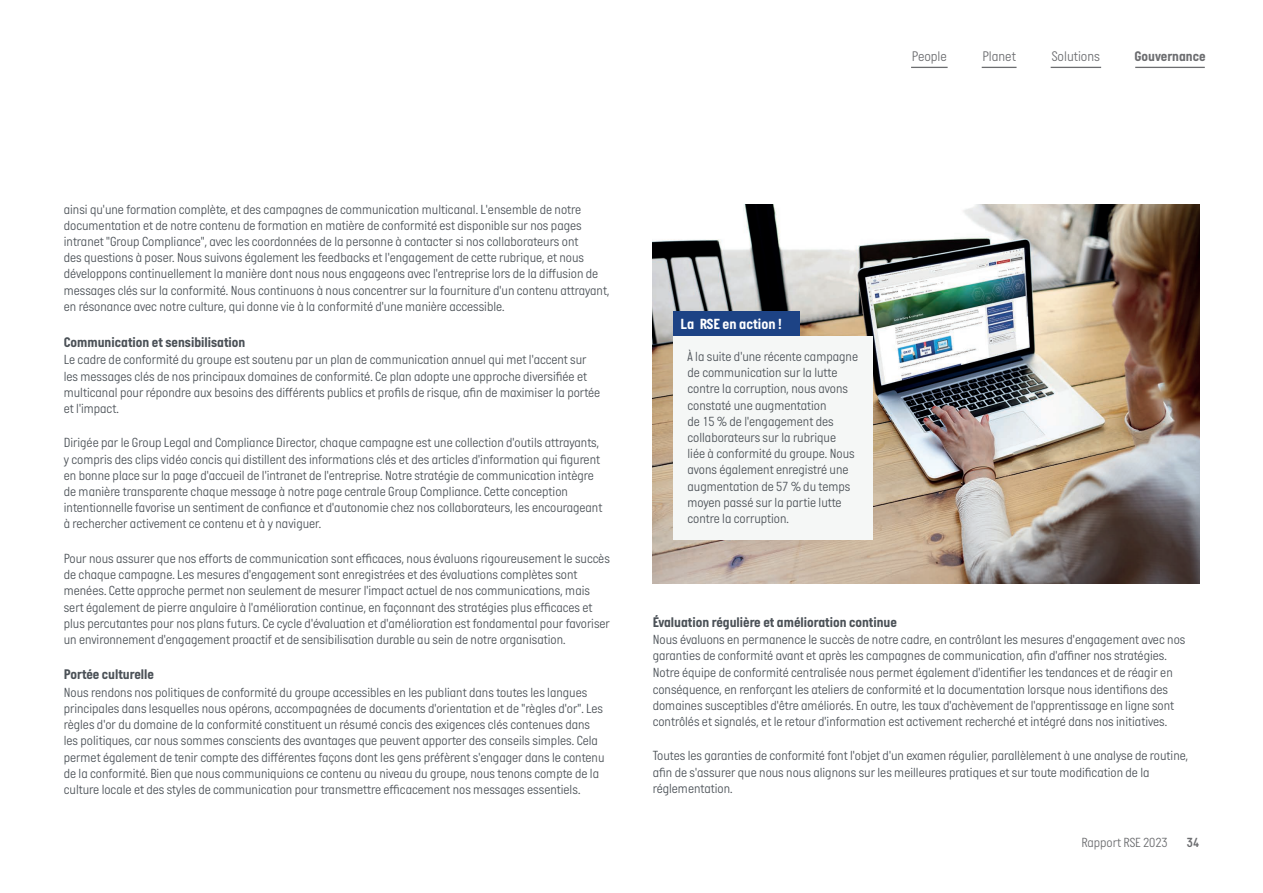
<style>
.page{position:relative;width:1263px;height:893px;background:#fff}
.page>*{position:absolute;margin:0;border:0;box-sizing:border-box;transform-origin:0 0}
.t1{font:700 15px "Italian Plate No One";color:#fff}
.t2{font:700 14.25px "Italian Plate No One";color:#4b5157}
.t3{font:300 14.25px "Italian Plate No One";color:#6c6d70}
.t4{font:700 14.25px "Italian Plate No One";color:#6c6d70}
.t5{font:300 13.5px/16.2px "Italian Plate No One";color:#4b5157}
.t6{font:300 13.5px "Italian Plate No One";color:#6c6d70}
.t7{font:13.5px "Italian Plate No One D Bd";color:#6c6d70}
</style>
<div class="page">
<hr style="left:911px;top:67px;width:37px;height:1px;background:#6c6d70">
<hr style="left:982px;top:67px;width:34px;height:1px;background:#6c6d70">
<hr style="left:1051px;top:67px;width:50px;height:1px;background:#6c6d70">
<hr style="left:1135px;top:67px;width:70px;height:1px;background:#6c6d70">
<img style="left:652px;top:204px;width:547px;height:379px">
<div style="left:673px;top:336px;width:200px;height:204px;background:#f5f7f6"></div>
<div style="left:673px;top:311px;width:126px;height:25px;background:#1d4385"></div>
<p class="t3" style="left:912px;top:48px;width:37px">People</p>
<p class="t3" style="left:982px;top:48px;width:35px">Planet</p>
<p class="t3" style="left:1052px;top:48px;width:50px">Solutions</p>
<p class="t4" style="left:1134px;top:48px;width:73px">Gouvernance</p>
<p class="t5" style="left:64px;top:201px;width:547px">ainsi qu'une formation complète, et des campagnes de communication multicanal. L'ensemble de notre documentation et de notre contenu de formation en matière de conformité est disponible sur nos pages intranet "Group Compliance", avec les coordonnées de la personne à contacter si nos collaborateurs ont<br>des questions à poser. Nous suivons également les feedbacks et l'engagement de cette rubrique, et nous développons continuellement la manière dont nous nous engageons avec l'entreprise lors de la diffusion de messages clés sur la conformité. Nous continuons à nous concentrer sur la fourniture d'un contenu attrayant, en résonance avec notre culture, qui donne vie à la conformité d'une manière accessible.</p>
<p class="t2" style="left:64px;top:335px;width:183px">Communication et sensibilisation</p>
<p class="t5" style="left:64px;top:352px;width:538px">Le cadre de conformité du groupe est soutenu par un plan de communication annuel qui met l'accent sur les messages clés de nos principaux domaines de conformité. Ce plan adopte une approche diversifiée et multicanal pour répondre aux besoins des différents publics et profils de risque, afin de maximiser la portée et l'impact.</p>
<p class="t5" style="left:64px;top:435px;width:540px">Dirigée par le Group Legal and Compliance Director, chaque campagne est une collection d'outils attrayants, y compris des clips vidéo concis qui distillent des informations clés et des articles d'information qui figurent en bonne place sur la page d'accueil de l'intranet de l'entreprise. Notre stratégie de communication intègre de manière transparente chaque message à notre page centrale Group Compliance. Cette conception intentionnelle favorise un sentiment de confiance et d'autonomie chez nos collaborateurs, les encourageant à rechercher activement ce contenu et à y naviguer.</p>
<p class="t5" style="left:64px;top:551px;width:548px">Pour nous assurer que nos efforts de communication sont efficaces, nous évaluons rigoureusement le succès de chaque campagne. Les mesures d'engagement sont enregistrées et des évaluations complètes sont menées. Cette approche permet non seulement de mesurer l'impact actuel de nos communications, mais sert également de pierre angulaire à l'amélioration continue, en façonnant des stratégies plus efficaces et plus percutantes pour nos plans futurs. Ce cycle d'évaluation et d'amélioration est fondamental pour favoriser un environnement d'engagement proactif et de sensibilisation durable au sein de notre organisation.</p>
<p class="t2" style="left:64px;top:667px;width:92px">Portée culturelle</p>
<p class="t5" style="left:64px;top:685px;width:542px">Nous rendons nos politiques de conformité du groupe accessibles en les publiant dans toutes les langues principales dans lesquelles nous opérons, accompagnées de documents d'orientation et de "règles d'or". Les règles d'or du domaine de la conformité constituent un résumé concis des exigences clés contenues dans les politiques, car nous sommes conscients des avantages que peuvent apporter des conseils simples. Cela permet également de tenir compte des différentes façons dont les gens préfèrent s'engager dans le contenu de la conformité. Bien que nous communiquions ce contenu au niveau du groupe, nous tenons compte de la culture locale et des styles de communication pour transmettre efficacement nos messages essentiels.</p>
<p class="t1" style="left:681px;top:316px;width:103px">La RSE en action !</p>
<p class="t5" style="left:687px;top:349px;width:172px">À la suite d'une récente campagne de communication sur la lutte contre la corruption, nous avons constaté une augmentation<br>de 15 % de l'engagement des collaborateurs sur la rubrique<br>liée à conformité du groupe. Nous avons également enregistré une augmentation de 57 % du temps moyen passé sur la partie lutte contre la corruption.</p>
<p class="t2" style="left:653px;top:614px;width:246px">Évaluation régulière et amélioration continue</p>
<p class="t5" style="left:653px;top:632px;width:534px">Nous évaluons en permanence le succès de notre cadre, en contrôlant les mesures d'engagement avec nos garanties de conformité avant et après les campagnes de communication, afin d'affiner nos stratégies.<br>Notre équipe de conformité centralisée nous permet également d'identifier les tendances et de réagir en conséquence, en renforçant les ateliers de conformité et la documentation lorsque nous identifions des domaines susceptibles d'être améliorés. En outre, les taux d'achèvement de l'apprentissage en ligne sont contrôlés et signalés, et le retour d'information est activement recherché et intégré dans nos initiatives.</p>
<p class="t5" style="left:653px;top:748px;width:537px">Toutes les garanties de conformité font l'objet d'un examen régulier, parallèlement à une analyse de routine, afin de s'assurer que nous nous alignons sur les meilleures pratiques et sur toute modification de la réglementation.</p>
<p class="t6" style="left:1081px;top:835px;width:88px">Rapport RSE 2023</p>
<p class="t7" style="left:1187px;top:835px;width:14px">34</p>
</div>
